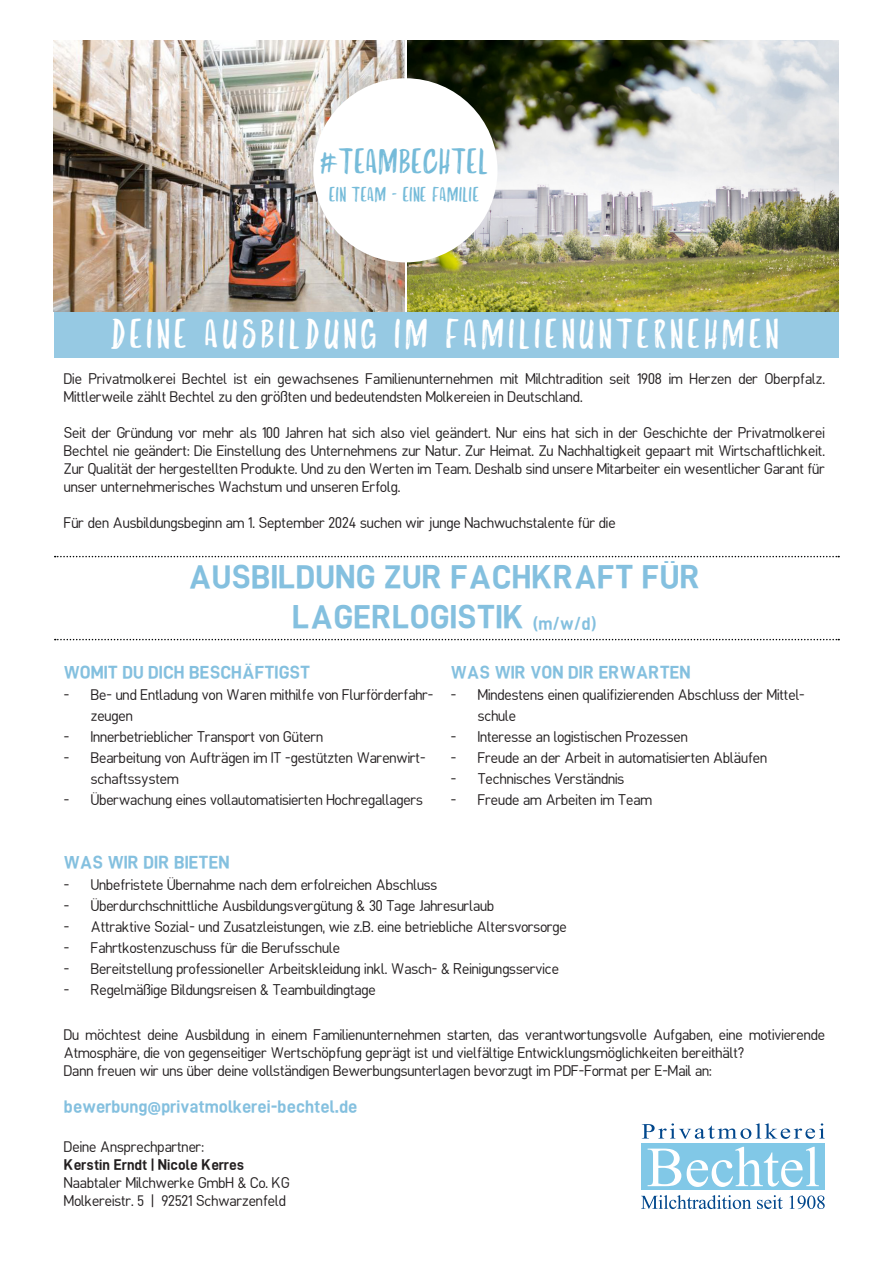
<style>
.page{position:relative;width:893px;height:1263px;background:#fff}
.page>*{position:absolute;margin:0;border:0;box-sizing:border-box;transform-origin:0 0}
.t1{font:42px "Bechtel";letter-spacing:.075em;color:#fff}
.t2{font:36px "Bechtel";color:#75bbd9}
.t3{font:700 33px "Bechtel Sans";color:#84c0df}
.t4{font:21px "Bechtel";color:#75bbd9}
.t5{font:700 18px "Bechtel Sans";color:#84c0df}
.t6{font:15px/18px "Bechtel Sans";color:#231f20}
.t7{font:700 15px "Bechtel Sans";color:#231f20}
.s1{font-size:18px}
</style>
<div class="page">
<div style="left:642px;top:1144px;width:183px;height:46px;background:#81c8e7"></div>
<svg style="left:648px;top:1148px;width:33px;height:38px"></svg>
<svg style="left:687px;top:1147px;width:132px;height:40px"></svg>
<svg style="left:642px;top:1123px;width:183px;height:16px"></svg>
<svg style="left:641px;top:1195px;width:110px;height:14px"></svg>
<svg style="left:757px;top:1195px;width:26px;height:14px"></svg>
<svg style="left:789px;top:1195px;width:36px;height:14px"></svg>
<svg style="left:55px;top:556px;width:784px;height:1px"></svg>
<svg style="left:55px;top:639px;width:784px;height:1px"></svg>
<img style="left:54px;top:41px;width:351px;height:271px">
<div style="left:54px;top:312px;width:785px;height:45px;background:#96c9e3"></div>
<img style="left:408px;top:41px;width:431px;height:271px">
<div style="left:313px;top:78px;width:184px;height:184px;background:#fff;border-radius:50%"></div>
<p class="t2" style="left:319px;top:144px;width:170px">#TEAMBECHTEL</p>
<p class="t4" style="left:329px;top:185px;width:152px">EIN TEAM - EINE FAMILIE</p>
<p class="t1" style="left:110px;top:313px;width:671px">DEINE AUSBILDUNG IM FAMILIENUNTERNEHMEN</p>
<p class="t6" style="left:64px;top:370px;width:763px">Die Privatmolkerei Bechtel ist ein gewachsenes Familienunternehmen mit Milchtradition seit 1908 im Herzen der Oberpfalz.<br>Mittlerweile zählt Bechtel zu den größten und bedeutendsten Molkereien in Deutschland.</p>
<p class="t6" style="left:64px;top:424px;width:763px;text-align:justify">Seit der Gründung vor mehr als 100 Jahren hat sich also viel geändert. Nur eins hat sich in der Geschichte der Privatmolkerei Bechtel nie geändert: Die Einstellung des Unternehmens zur Natur. Zur Heimat. Zu Nachhaltigkeit gepaart mit Wirtschaftlichkeit.<br>Zur Qualität der hergestellten Produkte. Und zu den Werten im Team. Deshalb sind unsere Mitarbeiter ein wesentlicher Garant für unser unternehmerisches Wachstum und unseren Erfolg.</p>
<p class="t6" style="left:64px;top:514px;width:553px">Für den Ausbildungsbeginn am 1. September 2024 suchen wir junge Nachwuchstalente für die</p>
<p class="t3" style="left:188px;top:561px;width:513px">AUSBILDUNG ZUR FACHKRAFT FÜR</p>
<p class="t3" style="left:292px;top:601px;width:306px">LAGERLOGISTIK <span class="s1">(m/w/d)</span></p>
<p class="t5" style="left:64px;top:664px;width:248px">WOMIT DU DICH BESCHÄFTIGST</p>
<p class="t6" style="left:91px;top:685px;width:344px;line-height:21px;text-indent:-27px">- Be- und Entladung von Waren mithilfe von Flurförderfahr&shy;zeugen</p>
<p class="t6" style="left:64px;top:728px;width:261px">- Innerbetrieblicher Transport von Gütern</p>
<p class="t6" style="left:91px;top:748px;width:336px;line-height:21px;text-indent:-27px">- Bearbeitung von Aufträgen im IT -gestützten Warenwirt&shy;schaftssystem</p>
<p class="t6" style="left:64px;top:791px;width:361px">- Überwachung eines vollautomatisierten Hochregallagers</p>
<p class="t5" style="left:451px;top:664px;width:241px">WAS WIR VON DIR ERWARTEN</p>
<p class="t6" style="left:478px;top:685px;width:329px;line-height:21px;text-indent:-27px">- Mindestens einen qualifizierenden Abschluss der Mittel&shy;schule</p>
<p class="t6" style="left:451px;top:728px;width:239px">- Interesse an logistischen Prozessen</p>
<p class="t6" style="left:451px;top:749px;width:318px">- Freude an der Arbeit in automatisierten Abläufen</p>
<p class="t6" style="left:451px;top:770px;width:175px">- Technisches Verständnis</p>
<p class="t6" style="left:451px;top:791px;width:203px">- Freude am Arbeiten im Team</p>
<p class="t5" style="left:64px;top:853px;width:167px">WAS WIR DIR BIETEN</p>
<p class="t6" style="left:64px;top:876px;width:375px">- Unbefristete Übernahme nach dem erfolreichen Abschluss</p>
<p class="t6" style="left:64px;top:897px;width:432px">- Überdurchschnittliche Ausbildungsvergütung &amp; 30 Tage Jahresurlaub</p>
<p class="t6" style="left:64px;top:918px;width:504px">- Attraktive Sozial- und Zusatzleistungen, wie z.B. eine betriebliche Altersvorsorge</p>
<p class="t6" style="left:64px;top:939px;width:278px">- Fahrtkostenzuschuss für die Berufsschule</p>
<p class="t6" style="left:64px;top:960px;width:497px">- Bereitstellung professioneller Arbeitskleidung inkl. Wasch- &amp; Reinigungsservice</p>
<p class="t6" style="left:64px;top:981px;width:314px">- Regelmäßige Bildungsreisen &amp; Teambuildingtage</p>
<p class="t6" style="left:64px;top:1026px;width:763px">Du möchtest deine Ausbildung in einem Familienunternehmen starten, das verantwortungsvolle Aufgaben, eine motivierende<br>Atmosphäre, die von gegenseitiger Wertschöpfung geprägt ist und vielfältige Entwicklungsmöglichkeiten bereithält?</p>
<p class="t6" style="left:64px;top:1062px;width:650px">Dann freuen wir uns über deine vollständigen Bewerbungsunterlagen bevorzugt im PDF-Format per E-Mail an:</p>
<p class="t5" style="left:64px;top:1098px;width:295px">bewerbung@privatmolkerei-bechtel.de</p>
<p class="t6" style="left:64px;top:1138px;width:141px">Deine Ansprechpartner:</p>
<p class="t7" style="left:64px;top:1157px;width:182px">Kerstin Erndt | Nicole Kerres</p>
<p class="t6" style="left:64px;top:1174px;width:227px">Naabtaler Milchwerke GmbH &amp; Co. KG</p>
<p class="t6" style="left:64px;top:1192px;width:223px">Molkereistr. 5 | 92521 Schwarzenfeld</p>
</div>
